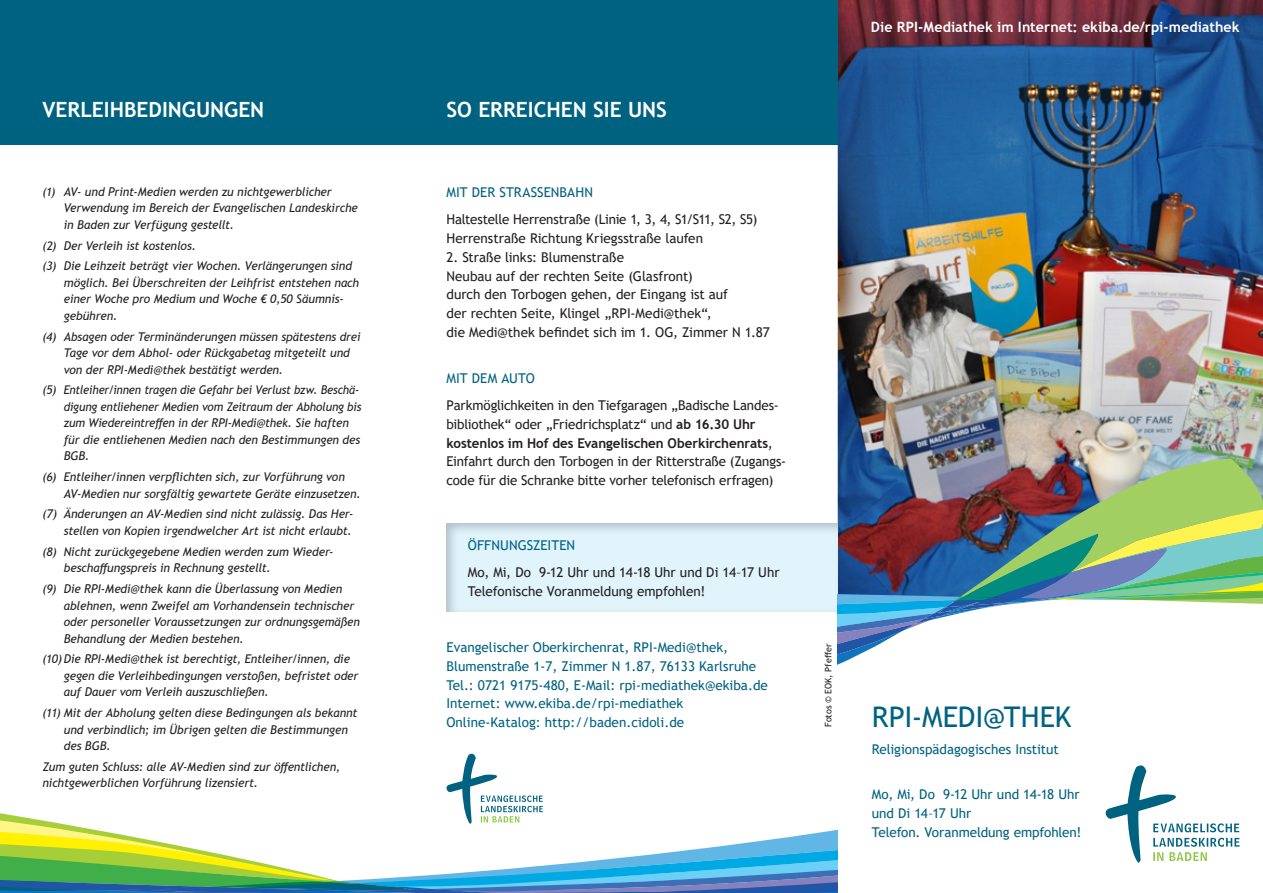
<style>
.page{position:relative;width:1263px;height:893px;background:#fff}
.page>*{position:absolute;margin:0;border:0;box-sizing:border-box;transform-origin:0 0}
.t1{font:28.5px "Trebuchet MS";color:#006281}
.t2{font:700 21px "Trebuchet MS";color:#fff}
.t3{font:700 14.25px "Trebuchet MS";letter-spacing:.005em;color:#fff}
.ekiba_LT_normalegroe{font:13.5px/18.8px "Trebuchet MS";letter-spacing:-.005em;color:#231f20}
.ekiba_LT_normalegroe-2{font:13.5px/18.8px "Trebuchet MS";color:#006281}
.ekiba_Unterueberschr{font:13.5px "Trebuchet MS";letter-spacing:.005em;color:#006281}
.Verleihbedingungen{font:italic 12px/16.5px "Trebuchet MS";letter-spacing:-.01em;color:#231f20}
.ekiba_LT_kleiner{font:italic 12px/16.5px "Trebuchet MS";letter-spacing:-.01em;color:#231f20}
.ekiba_LT_normalegroe-3{font:9px "Trebuchet MS";color:#231f20}
.s1{font-weight:700}
</style>
<div class="page">
<img style="left:838px;top:0;width:425px;height:458px">
<div style="left:446px;top:521px;width:393px;height:91px;background:#231f20;opacity:.25"></div>
<div style="left:0;top:0;width:838px;height:145px;background:#006281"></div>
<svg style="left:1105px;top:765px;width:134px;height:98px"></svg>
<svg style="left:0;top:753px;width:838px;height:140px"></svg>
<img style="left:838px;top:458px;width:425px;height:207px">
<p class="t2" style="left:43px;top:96px;width:223px">VERLEIHBEDINGUNGEN</p>
<p class="t2" style="left:446px;top:96px;width:222px">SO ERREICHEN SIE UNS</p>
<p class="Verleihbedingungen" style="left:64px;top:183px;width:296px;text-indent:-21px">(1) AV- und Print-Medien werden zu nichtgewerblicher<br>Verwendung im Bereich der Evangelischen Landeskirche in Baden zur Verfügung gestellt.</p>
<p class="Verleihbedingungen" style="left:43px;top:237px;width:155px">(2) Der Verleih ist kostenlos.</p>
<p class="Verleihbedingungen" style="left:64px;top:258px;width:297px;text-indent:-21px">(3) Die Leihzeit beträgt vier Wochen. Verlängerungen sind möglich. Bei Überschreiten der Leihfrist entstehen nach einer Woche pro Medium und Woche € 0,50 Säumnis&shy;gebühren.</p>
<p class="Verleihbedingungen" style="left:64px;top:328px;width:298px;text-indent:-21px">(4) Absagen oder Terminänderungen müssen spätestens drei<br>Tage vor dem Abhol- oder Rückgabetag mitgeteilt und von der RPI-Medi@thek bestätigt werden.</p>
<p class="Verleihbedingungen" style="left:64px;top:382px;width:299px;text-indent:-21px">(5) Entleiher/innen tragen die Gefahr bei Verlust bzw. Beschä&shy;digung entliehener Medien vom Zeitraum der Abholung bis zum Wiedereintreffen in der RPI-Medi@thek. Sie haften für die entliehenen Medien nach den Bestimmungen des BGB.</p>
<p class="Verleihbedingungen" style="left:64px;top:469px;width:299px;text-indent:-21px">(6) Entleiher/innen verpflichten sich, zur Vorführung von<br>AV-Medien nur sorgfältig gewartete Geräte einzusetzen.</p>
<p class="Verleihbedingungen" style="left:43px;top:506px;width:312px;text-align:right">(7) Änderungen an AV-Medien sind nicht zulässig. Das Her&shy;stellen von Kopien irgendwelcher Art ist nicht erlaubt.</p>
<p class="Verleihbedingungen" style="left:64px;top:543px;width:270px;text-indent:-21px">(8) Nicht zurückgegebene Medien werden zum Wieder&shy;beschaffungspreis in Rechnung gestellt.</p>
<p class="Verleihbedingungen" style="left:64px;top:580px;width:298px;text-indent:-21px">(9) Die RPI-Medi@thek kann die Überlassung von Medien ablehnen, wenn Zweifel am Vorhandensein technischer oder personeller Voraussetzungen zur ordnungsgemäßen Behandlung der Medien bestehen.</p>
<p class="Verleihbedingungen" style="left:64px;top:651px;width:296px;text-indent:-21px">(10)Die RPI-Medi@thek ist berechtigt, Entleiher/innen, die gegen die Verleihbedingungen verstoßen, befristet oder auf Dauer vom Verleih auszuschließen.</p>
<p class="Verleihbedingungen" style="left:64px;top:704px;width:295px;text-indent:-21px">(11) Mit der Abholung gelten diese Bedingungen als bekannt und verbindlich; im Übrigen gelten die Bestimmungen des BGB.</p>
<p class="ekiba_LT_kleiner" style="left:43px;top:758px;width:299px">Zum guten Schluss: alle AV-Medien sind zur öffentlichen, nichtgewerblichen Vorführung lizensiert.</p>
<p class="ekiba_Unterueberschr" style="left:446px;top:184px;width:148px">MIT DER STRASSENBAHN</p>
<p class="ekiba_LT_normalegroe" style="left:446px;top:210px;width:312px">Haltestelle Herrenstraße (Linie 1, 3, 4, S1/S11, S2, S5)<br>Herrenstraße Richtung Kriegsstraße laufen</p>
<p class="ekiba_LT_normalegroe" style="left:446px;top:248px;width:325px">2. Straße links: Blumenstraße<br>Neubau auf der rechten Seite (Glasfront)<br>durch den Torbogen gehen, der Eingang ist auf<br>der rechten Seite, Klingel „RPI-Medi@thek“,<br>die Medi@thek befindet sich im 1. OG, Zimmer N 1.87</p>
<p class="ekiba_Unterueberschr" style="left:446px;top:370px;width:90px">MIT DEM AUTO</p>
<p class="ekiba_LT_normalegroe" style="left:446px;top:396px;width:341px">Parkmöglichkeiten in den Tiefgaragen „Badische Landes&shy;bibliothek“ oder „Friedrichsplatz“ und <span class="s1">ab 16.30 Uhr kostenlos im Hof des Evangelischen Oberkirchenrats</span>, Einfahrt durch den Torbogen in der Ritterstraße (Zugangs&shy;code für die Schranke bitte vorher telefonisch erfragen)</p>
<p class="ekiba_Unterueberschr" style="left:468px;top:537px;width:109px">ÖFFNUNGSZEITEN</p>
<p class="ekiba_LT_normalegroe" style="left:468px;top:563px;width:313px">Mo, Mi, Do 9-12 Uhr und 14-18 Uhr und Di 14–17 Uhr<br>Telefonische Voranmeldung empfohlen!</p>
<p class="ekiba_LT_normalegroe-2" style="left:446px;top:638px;width:323px">Evangelischer Oberkirchenrat, RPI-Medi@thek, Blumenstraße 1-7, Zimmer N 1.87, 76133 Karlsruhe Tel.: 0721 9175-480, E-Mail: rpi-mediathek@ekiba.de Internet: www.ekiba.de/rpi-mediathek Online-Katalog: http://baden.cidoli.de</p>
<p class="t3" style="left:871px;top:18px;width:370px">Die RPI-Mediathek im Internet: ekiba.de/rpi-mediathek</p>
<p class="ekiba_LT_normalegroe-3" style="left:822px;top:727px;width:85px;rotate:-90deg">Fotos © EOK, Pfeffer</p>
<p class="t1" style="left:872px;top:699px;width:201px">RPI-MEDI@THEK</p>
<p class="ekiba_LT_normalegroe-2" style="left:872px;top:740px;width:188px">Religionspädagogisches Institut</p>
<p class="ekiba_LT_normalegroe-2" style="left:872px;top:785px;width:211px">Mo, Mi, Do 9-12 Uhr und 14-18 Uhr und Di 14–17 Uhr<br>Telefon. Voranmeldung empfohlen!</p>
</div>
